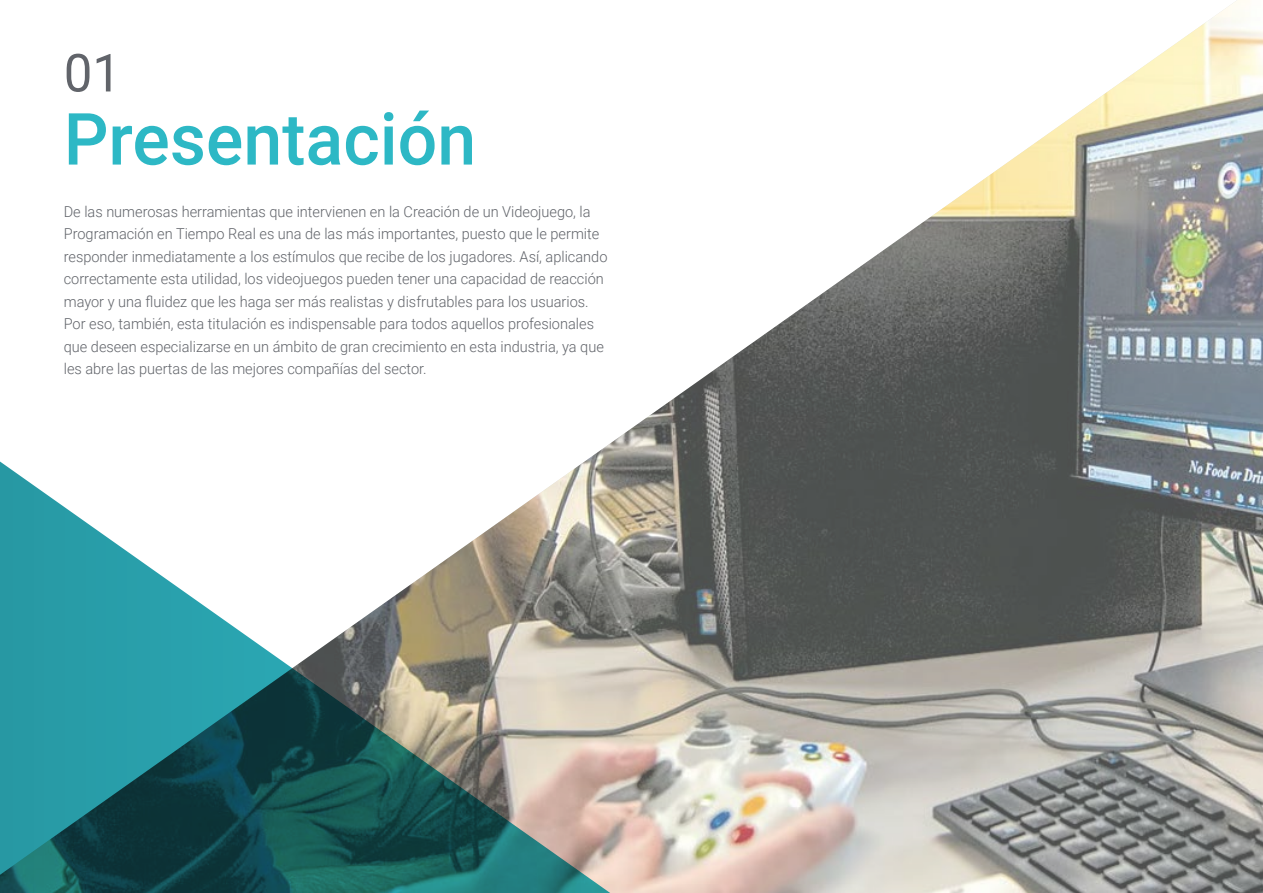
<style>
.page{position:relative;width:1263px;height:893px;background:#fff}
.page>*{position:absolute;margin:0;border:0;box-sizing:border-box;transform-origin:0 0}
.t1{font:500 72px "Roboto";color:#2db8c5}
.t2{font:52.5px "Roboto";color:#61646a}
.t3{font:300 15px/22.5px "Roboto";color:#61646a}
</style>
<div class="page">
<img style="left:607px;top:0;width:656px;height:893px">
<svg style="left:0;top:446px;width:640px;height:447px"></svg>
<h2 class="t2" style="left:64px;top:36px;width:59px">01</h2>
<h1 class="t1" style="left:64px;top:89px;width:414px">Presentación</h1>
<p class="t3" style="left:64px;top:200px;width:545px">De las numerosas herramientas que intervienen en la Creación de un Videojuego, la Programación en Tiempo Real es una de las más importantes, puesto que le permite responder inmediatamente a los estímulos que recibe de los jugadores. Así, aplicando correctamente esta utilidad, los videojuegos pueden tener una capacidad de reacción mayor y una fluidez que les haga ser más realistas y disfrutables para los usuarios.<br>Por eso, también, esta titulación es indispensable para todos aquellos profesionales que deseen especializarse en un ámbito de gran crecimiento en esta industria, ya que les abre las puertas de las mejores compañías del sector.</p>
</div>
